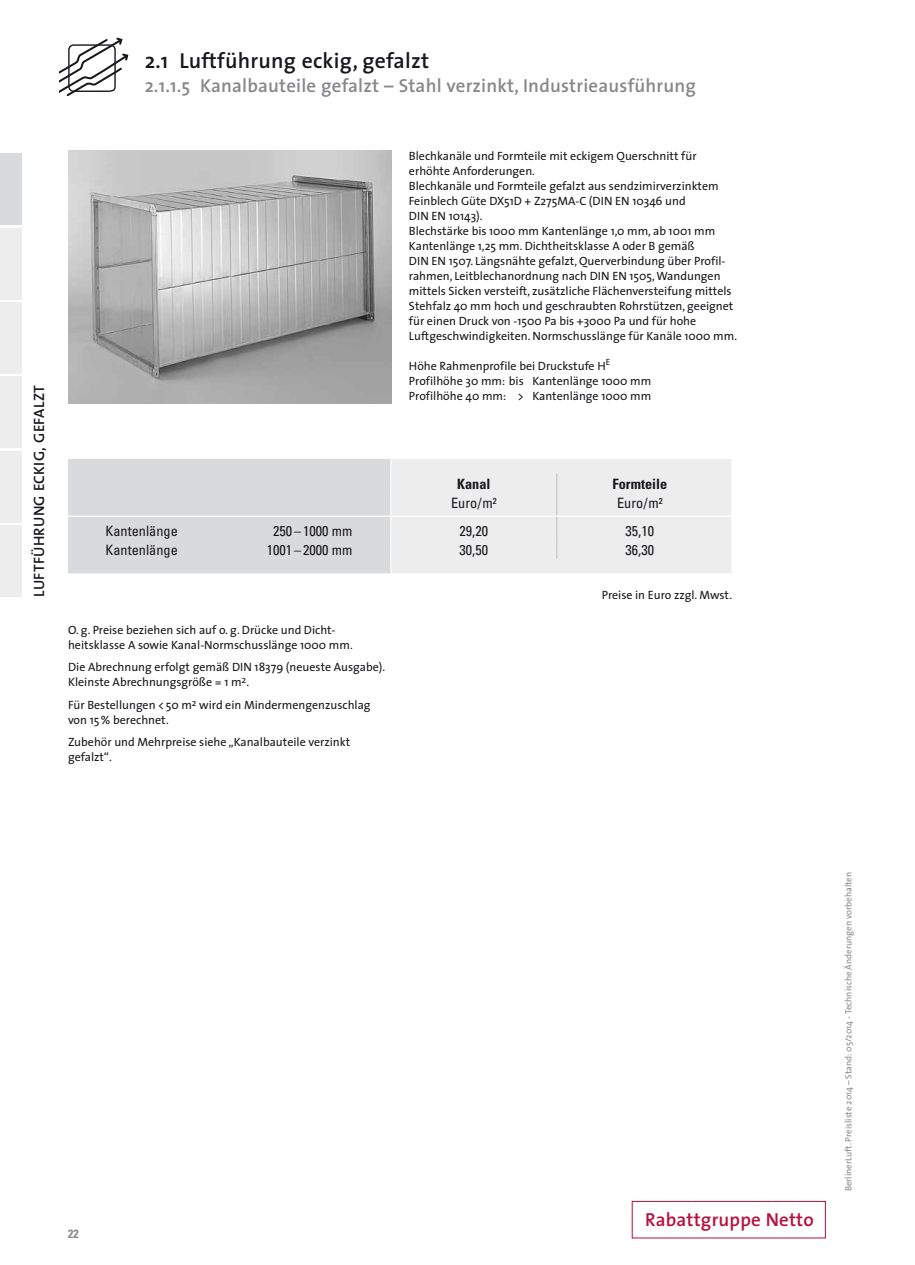
<style>
.page{position:relative;width:915px;height:1265px;background:#fff}
.page>*{position:absolute;margin:0;border:0;box-sizing:border-box;transform-origin:0 0}
.t1{font:600 21.75px "The Sans";letter-spacing:.01em;color:#1a171c}
.t2{font:600 18.9px "The Sans";letter-spacing:.01em;color:#87888a}
.t3{font:600 18.9px "The Sans";letter-spacing:.01em;color:#b6123e}
.t4{font:600 15px "The Sans";letter-spacing:.02em;color:#1a171c}
.t5{font:condensed 14.25px "Univers";color:#1a171c}
.t6{font:700 condensed 14.25px "Univers";color:#1a171c}
.t7{font:12px/15px "The Sans";color:#1a171c}
.t8{font:700 condensed 12px "Univers";color:#87888a}
.t9{font:9px "The Sans";color:#87888a}
</style>
<div class="page">
<div style="left:631px;top:1200px;width:194px;height:37px;border:1px solid #b6123e"></div>
<div style="left:0;top:154px;width:21px;height:71px;background:#d9dadb"></div>
<div style="left:0;top:228px;width:21px;height:71px;background:#ededee"></div>
<div style="left:0;top:302px;width:21px;height:72px;background:#ededee"></div>
<div style="left:0;top:376px;width:21px;height:72px;background:#ededee"></div>
<div style="left:0;top:451px;width:21px;height:71px;background:#ededee"></div>
<div style="left:0;top:525px;width:21px;height:71px;background:#ededee"></div>
<svg style="left:60px;top:37px;width:69px;height:59px"></svg>
<img style="left:68px;top:150px;width:323px;height:253px">
<svg style="left:68px;top:459px;width:663px;height:114px;background:#e3e3e4"></svg>
<h1 class="t1" style="left:145px;top:43px;width:286px">2.1 Luftführung eckig, gefalzt</h1>
<h2 class="t2" style="left:145px;top:70px;width:552px">2.1.1.5 Kanalbauteile gefalzt – Stahl verzinkt, Industrieausführung</h2>
<p class="t4" style="left:27px;top:596px;width:213px;rotate:-90deg">LUFTFÜHRUNG ECKIG, GEFALZT</p>
<p class="t7" style="left:409px;top:148px;width:329px">Blechkanäle und Formteile mit eckigem Querschnitt für erhöhte Anforderungen.<br>Blechkanäle und Formteile gefalzt aus sendzimirverzinktem Feinblech Güte DX51D + Z275MA-C (DIN EN 10346 und<br>DIN EN 10143).<br>Blechstärke bis 1000 mm Kantenlänge 1,0 mm, ab 1001 mm Kantenlänge 1,25 mm. Dichtheitsklasse A oder B gemäß<br>DIN EN 1507. Längsnähte gefalzt, Querverbindung über Profil&shy;rahmen, Leitblechanordnung nach DIN EN 1505, Wandungen mittels Sicken versteift, zusätzliche Flächenversteifung mittels Stehfalz 40 mm hoch und geschraubten Rohrstützen, geeignet für einen Druck von -1500 Pa bis +3000 Pa und für hohe Luftgeschwindigkeiten. Normschusslänge für Kanäle 1000 mm.</p>
<p class="t7" style="left:409px;top:358px;width:244px">Höhe Rahmenprofile bei Druckstufe H<sup>E<br></sup>Profilhöhe 30 mm: bis Kantenlänge 1000 mm<br>Profilhöhe 40 mm: &gt; Kantenlänge 1000 mm</p>
<p class="t6" style="left:457px;top:474px;width:35px">Kanal</p>
<p class="t6" style="left:612px;top:474px;width:56px">Formteile</p>
<p class="t5" style="left:451px;top:494px;width:47px">Euro/m²</p>
<p class="t5" style="left:617px;top:494px;width:47px">Euro/m²</p>
<p class="t5" style="left:105px;top:522px;width:74px">Kantenlänge</p>
<p class="t5" style="left:273px;top:522px;width:81px">250 – 1000 mm</p>
<p class="t5" style="left:459px;top:522px;width:30px">29,20</p>
<p class="t5" style="left:625px;top:522px;width:30px">35,10</p>
<p class="t5" style="left:105px;top:540px;width:74px">Kantenlänge</p>
<p class="t5" style="left:267px;top:540px;width:87px">1001 – 2000 mm</p>
<p class="t5" style="left:459px;top:540px;width:30px">30,50</p>
<p class="t5" style="left:625px;top:540px;width:30px">36,30</p>
<p class="t7" style="left:68px;top:621px;width:286px">O. g. Preise beziehen sich auf o. g. Drücke und Dicht&shy;heitsklasse A sowie Kanal-Normschusslänge 1000 mm.</p>
<p class="t7" style="left:68px;top:659px;width:318px">Die Abrechnung erfolgt gemäß DIN 18379 (neueste Ausgabe).<br>Kleinste Abrechnungsgröße = 1 m<sup>2</sup>.</p>
<p class="t7" style="left:68px;top:696px;width:304px">Für Bestellungen &lt;50 m<sup>2</sup> wird ein Mindermengenzuschlag von 15% berechnet.</p>
<p class="t7" style="left:68px;top:734px;width:283px">Zubehör und Mehrpreise siehe „Kanalbauteile verzinkt gefalzt“.</p>
<p class="t7" style="left:601px;top:587px;width:132px">Preise in Euro zzgl. Mwst.</p>
<p class="t8" style="left:68px;top:1225px;width:12px">22</p>
<h2 class="t3" style="left:645px;top:1203px;width:170px">Rabattgruppe Netto</h2>
<p class="t9" style="left:840px;top:1191px;width:321px;rotate:-90deg">BerlinerLuft. Preisliste 2014 – Stand: 05/2014 - Technische Änderungen vorbehalten</p>
</div>
